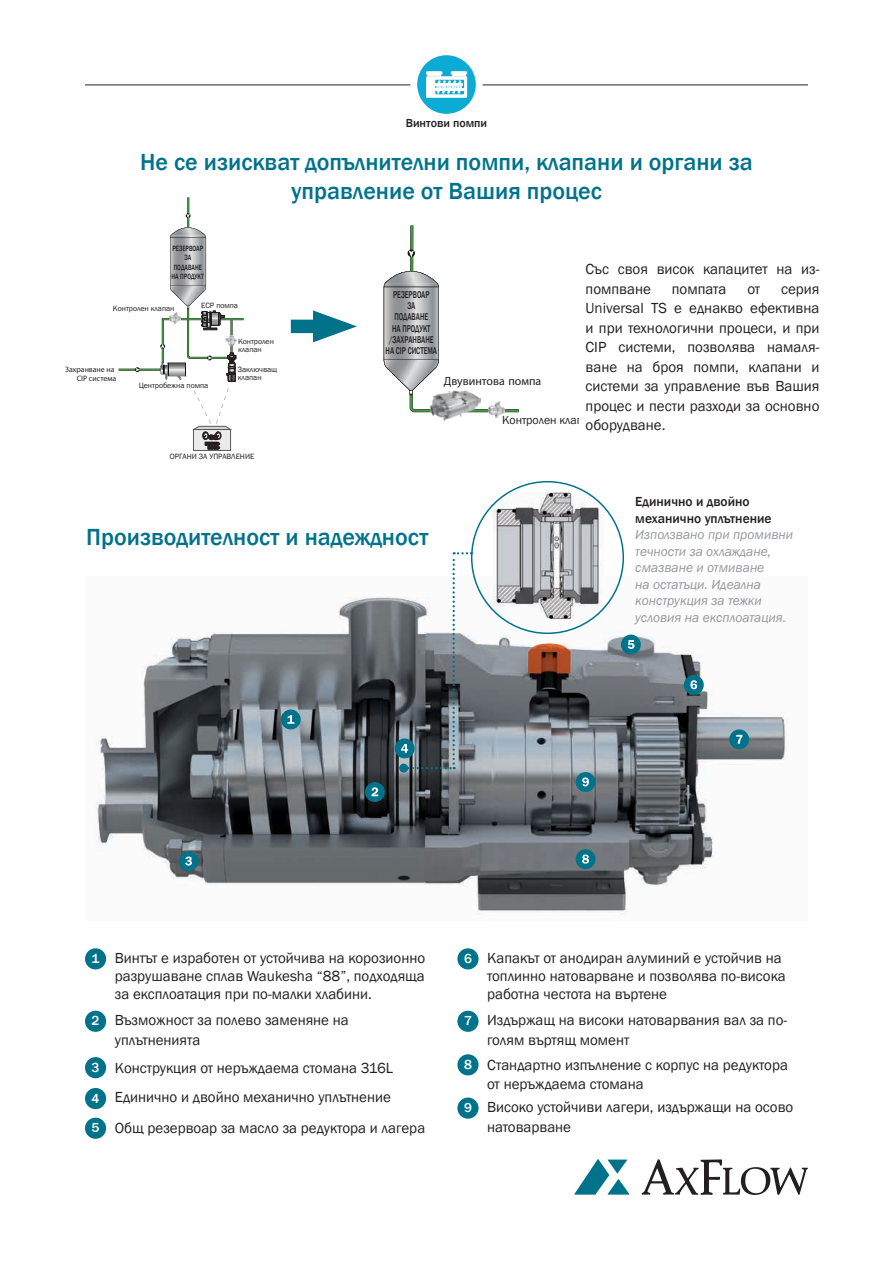
<style>
.page{position:relative;width:893px;height:1263px;background:#fff}
.page>*{position:absolute;margin:0;border:0;box-sizing:border-box;transform-origin:0 0}
.t1{font:500 24px/28.8px "Franklin Gothic";color:#00738b;text-align:center}
.t2{font:15px/19.5px "Franklin Gothic";color:#231f20}
.t3{font:italic 13.5px/16.5px "Franklin Gothic";color:#94979d}
.t4{font:500 13.5px/16.5px "Franklin Gothic";color:#231f20}
.t5{font:500 13.5px "Franklin Gothic";color:#fff}
.t6{font:12px "Myriad Pro";color:#231f20}
.t7{font:12px "Franklin Gothic";color:#231f20}
.t8{font:500 12px "Franklin Gothic";color:#231f20}
.t9{font:500 10.2px/11.4px "Franklin Gothic";color:#231f20;text-align:center;scale:.68 1}
.t10{font:7.8px/7.8px "Franklin Gothic";color:#231f20}
.t11{font:500 7.8px/9.4px "Franklin Gothic";color:#231f20;text-align:center;scale:.74 1}
.t12{font:7.8px/9.4px "Myriad Pro";color:#231f20;text-align:right}
.t13{font:6.6px "Myriad Pro";color:#000}
.s1{font-weight:500;font-size:13.5px;color:#fff}
</style>
<div class="page">
<hr style="left:483px;top:85px;width:325px;height:1px;background:#231f20">
<hr style="left:85px;top:85px;width:325px;height:1px;background:#231f20">
<svg style="left:417px;top:55px;width:59px;height:59px"></svg>
<svg style="left:574px;top:1159px;width:56px;height:35px"></svg>
<svg style="left:642px;top:1159px;width:166px;height:36px"></svg>
<img style="left:95px;top:576px;width:693px;height:339px">
<div style="left:729px;top:729px;width:20px;height:20px;background:#00738b;border-radius:50%"></div>
<svg style="left:736px;top:735px;width:6px;height:9px"></svg>
<div style="left:281px;top:709px;width:20px;height:20px;background:#00738b;border-radius:50%"></div>
<svg style="left:287px;top:715px;width:7px;height:9px"></svg>
<div style="left:576px;top:849px;width:19px;height:20px;background:#00738b;border-radius:50%"></div>
<svg style="left:582px;top:855px;width:7px;height:8px"></svg>
<div style="left:365px;top:782px;width:20px;height:20px;background:#00738b;border-radius:50%"></div>
<svg style="left:372px;top:787px;width:6px;height:9px"></svg>
<div style="left:576px;top:772px;width:19px;height:20px;background:#00738b;border-radius:50%"></div>
<svg style="left:582px;top:777px;width:7px;height:9px"></svg>
<div style="left:179px;top:851px;width:20px;height:20px;background:#00738b;border-radius:50%"></div>
<svg style="left:185px;top:856px;width:7px;height:9px"></svg>
<div style="left:395px;top:738px;width:20px;height:20px;background:#00738b;border-radius:50%"></div>
<div style="left:621px;top:635px;width:20px;height:19px;background:#00738b;border-radius:50%"></div>
<svg style="left:628px;top:640px;width:6px;height:9px"></svg>
<div style="left:684px;top:675px;width:20px;height:20px;background:#00738b;border-radius:50%"></div>
<svg style="left:690px;top:680px;width:7px;height:9px"></svg>
<div style="left:85px;top:948px;width:21px;height:21px;background:#00738b;border-radius:50%"></div>
<div style="left:85px;top:1011px;width:21px;height:21px;background:#00738b;border-radius:50%"></div>
<div style="left:85px;top:1057px;width:21px;height:21px;background:#00738b;border-radius:50%"></div>
<div style="left:85px;top:1088px;width:21px;height:21px;background:#00738b;border-radius:50%"></div>
<div style="left:85px;top:1118px;width:21px;height:21px;background:#00738b;border-radius:50%"></div>
<div style="left:457px;top:948px;width:22px;height:21px;background:#00738b;border-radius:50%"></div>
<div style="left:457px;top:1011px;width:22px;height:21px;background:#00738b;border-radius:50%"></div>
<div style="left:457px;top:1054px;width:22px;height:21px;background:#00738b;border-radius:50%"></div>
<div style="left:457px;top:1097px;width:22px;height:22px;background:#00738b;border-radius:50%"></div>
<img style="left:493px;top:492px;width:111px;height:127px">
<div style="left:193px;top:429px;width:38px;height:22px;border:1px solid #58595b"></div>
<hr style="left:163px;top:318px;width:81px;height:2px;background:#469443">
<hr style="left:119px;top:369px;width:42px;height:2px;background:#221e1f">
<hr style="left:119px;top:369px;width:42px;height:1px;background:#469443">
<svg style="left:135px;top:367px;width:5px;height:5px"></svg>
<svg style="left:160px;top:197px;width:76px;height:252px"></svg>
<svg style="left:383px;top:225px;width:136px;height:188px"></svg>
<img style="left:429px;top:386px;width:53px;height:35px">
<img style="left:488px;top:401px;width:16px;height:17px">
<div style="left:291px;top:320px;width:40px;height:13px;background:#00738b"></div>
<svg style="left:313px;top:310px;width:44px;height:32px"></svg>
<svg style="left:401px;top:552px;width:71px;height:217px"></svg>
<div style="left:399px;top:764px;width:9px;height:9px;background:#00738b;border-radius:50%"></div>
<p class="t8" style="left:406px;top:115px;width:83px">Винтови помпи</p>
<p class="t13" style="left:434px;top:120px;width:25px">Screw p.</p>
<h1 class="t1" style="left:140px;top:148px;width:614px">Не се изискват допълнителни помпи, клапани и органи за управление от Вашия процес</h1>
<p class="t11" style="left:172px;top:244px;width:45px">РЕЗЕРВОАР<br>ЗА<br>ПОДАВАНЕ<br>НА ПРОДУКТ</p>
<p class="t10" style="left:113px;top:305px;width:63px">Контролен клапан</p>
<p class="t10" style="left:201px;top:302px;width:38px">ECP помпа</p>
<p class="t10" style="left:238px;top:338px;width:37px">Контролен клапан</p>
<p class="t12" style="left:65px;top:364px;width:53px">Захранване на<br>CIP система</p>
<p class="t10" style="left:139px;top:381px;width:71px">Центробежна помпа</p>
<p class="t10" style="left:238px;top:366px;width:41px">Заключващ клапан</p>
<p class="t10" style="left:170px;top:453px;width:86px">ОРГАНИ ЗА УПРАВЛЕНИЕ</p>
<p class="t2" style="left:586px;top:260px;width:235px">Със своя висок капацитет на из&shy;помпване</p>
<p class="t2" style="left:586px;top:279px;width:235px;text-align:justify;text-indent:195px">серия Universal TS е еднакво ефективна и при технологични процеси, и при CIP системи, позволява намаля&shy;ване на броя помпи, клапани и системи за управление във Вашия процес и пести разходи за основно оборудване.</p>
<p class="t2" style="left:672px;top:279px;width:56px">помпата</p>
<p class="t2" style="left:747px;top:279px;width:14px">от</p>
<p class="t9" style="left:386px;top:288px;width:77px">РЕЗЕРВОАР<br>ЗА<br>ПОДАВАНЕ<br>НА ПРОДУКТ /ЗАХРАНВАНЕ<br>НА CIP СИСТЕМА</p>
<p class="t6" style="left:444px;top:373px;width:99px">Двувинтова помпа</p>
<p class="t7" style="left:502px;top:413px;width:95px">Контролен клапан</p>
<h1 class="t1" style="left:86px;top:523px;width:344px">Производителност и надеждност</h1>
<p class="t4" style="left:635px;top:494px;width:138px">Единично и двойно механично уплътнение</p>
<p class="t3" style="left:635px;top:527px;width:159px">Използвано при промивни течности за охлаждане, смазване и отмиване<br>на остатъци. Идеална конструкция за тежки условия на експлоатация.</p>
<p class="t2" style="left:115px;top:949px;width:312px;line-height:18px;text-align:justify">Винтът е изработен от устойчива на корозионно разрушаване сплав Waukesha “88”, подходяща за експлоатация при по-малки хлабини.</p>
<p class="t2" style="left:115px;top:1010px;width:235px">Възможност за полево заменяне на уплътненията</p>
<p class="t5" style="left:92px;top:950px;width:9px">1</p>
<p class="t5" style="left:92px;top:1012px;width:9px">2</p>
<p class="t2" style="left:92px;top:1058px;width:303px"><span class="s1">3</span> Конструкция от неръждаема стомана 316L</p>
<p class="t5" style="left:92px;top:1090px;width:9px">4</p>
<p class="t2" style="left:92px;top:1118px;width:335px"><span class="s1">5</span> Общ резервоар за масло за редуктора и лагера</p>
<p class="t2" style="left:115px;top:1087px;width:278px">Единично и двойно механично уплътнение</p>
<p class="t5" style="left:464px;top:950px;width:9px">6</p>
<p class="t2" style="left:487px;top:949px;width:300px;line-height:18px">Капакът от анодиран алуминий е устойчив на топлинно натоварване и позволява по-висока работна честота на въртене</p>
<p class="t5" style="left:464px;top:1012px;width:9px">7</p>
<p class="t2" style="left:487px;top:1011px;width:302px">Издържащ на високи натоварвания вал за по&shy;голям въртящ момент</p>
<p class="t5" style="left:464px;top:1056px;width:9px">8</p>
<p class="t2" style="left:487px;top:1055px;width:302px">Стандартно изпълнение с корпус на редуктора от неръждаема стомана</p>
<p class="t5" style="left:464px;top:1099px;width:9px">9</p>
<p class="t2" style="left:487px;top:1098px;width:308px">Високо устойчиви лагери, издържащи на осово натоварване</p>
</div>
